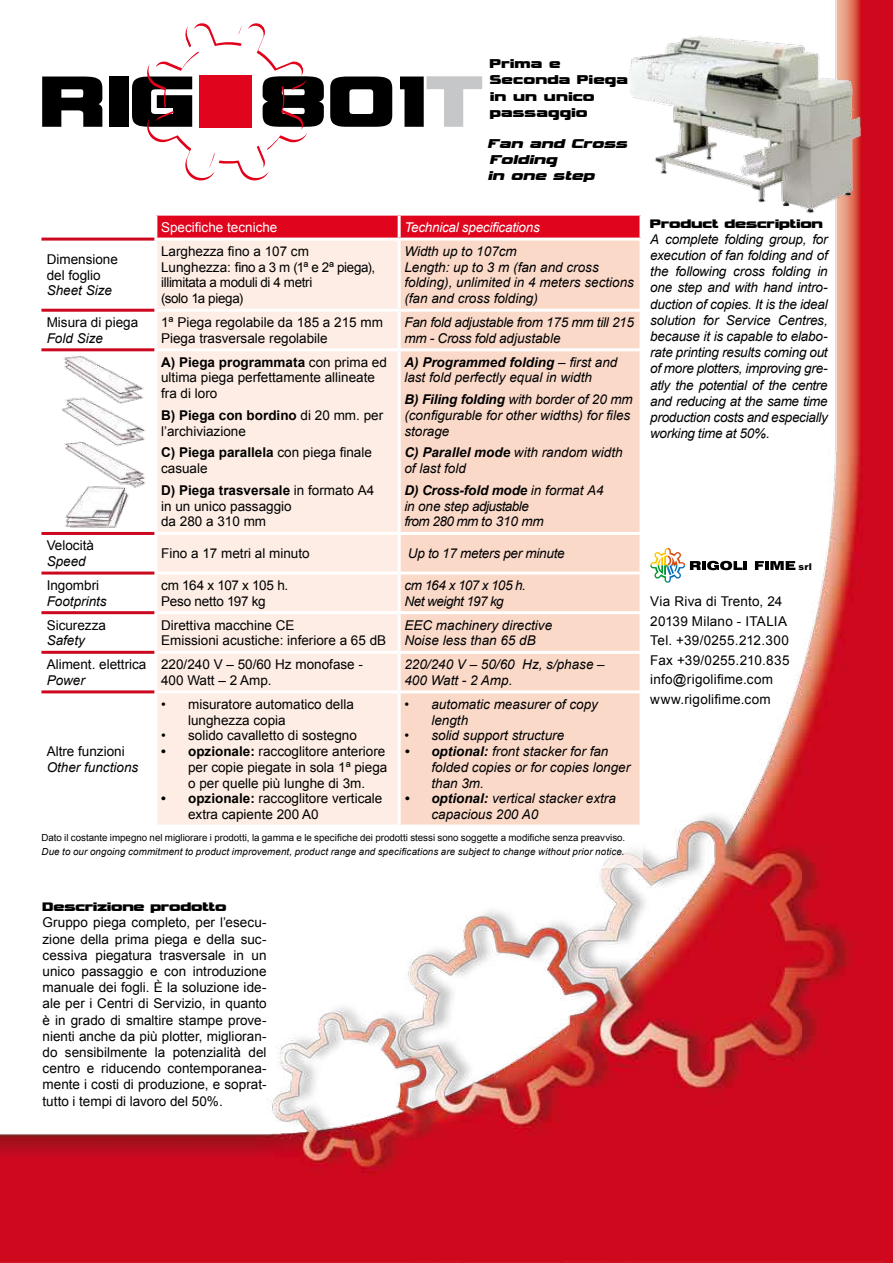
<style>
.page{position:relative;width:893px;height:1263px;background:#fff}
.page>*{position:absolute;margin:0;border:0;box-sizing:border-box;transform-origin:0 0}
.t1{font:101.55px "Vipnagorgialla";color:#000}
.t2{font:17.85px/16px "Vipnagorgialla";letter-spacing:.02em;color:#000}
.t3{font:italic 17.85px/16px "Vipnagorgialla";color:#000}
.t4{font:17.25px "Vipnagorgialla";color:#000}
.t5{font:13.5px/15.8px "Arial";color:#000}
.t6{font:italic 13.5px/15.8px "Arial";color:#000}
.t7{font:13.5px/15.8px "Arial";letter-spacing:-.02em;color:#000}
.t8{font:13.5px/19.5px "Arial";letter-spacing:.02em;color:#000}
.t9{font:italic 13.5px/15.8px "Arial";letter-spacing:-.02em;color:#000}
.t10{font:italic 13.5px/15.8px "Arial";letter-spacing:-.04em;color:#000}
.t11{font:italic 13.5px/15.8px "Arial";letter-spacing:-.035em;color:#000}
.t12{font:italic 13.5px "Arial";letter-spacing:-.02em;color:#fff}
.t13{font:13.5px "Arial";color:#fff}
.t14{font:9.75px "Arial";color:#000}
.t15{font:italic 9.75px "Arial";letter-spacing:.015em;color:#000}
.t16{font:900 9.3px "Arial";color:#000}
.s1{color:#e0041d}
.s2{color:#c6c7c8}
.s3{font-weight:700}
.s4{font-style:inherit}
</style>
<div class="page">
<img style="left:0;top:0;width:893px;height:1263px">
<div style="left:44px;top:190px;width:599px;height:678px;background:#fff"></div>
<div style="left:156px;top:214px;width:243px;height:25px;background:#e0041d"></div>
<div style="left:399px;top:214px;width:242px;height:25px;background:#e0041d"></div>
<div style="left:157px;top:241px;width:241px;height:583px;background:#fdede4"></div>
<div style="left:401px;top:241px;width:238px;height:583px;background:#fad9c9"></div>
<hr style="left:154px;top:213px;width:245px;height:3px;background:#fff">
<hr style="left:154px;top:216px;width:3px;height:22px;background:#fff">
<hr style="left:399px;top:213px;width:243px;height:3px;background:#fff">
<hr style="left:398px;top:216px;width:3px;height:22px;background:#fff">
<hr style="left:639px;top:216px;width:3px;height:22px;background:#fff">
<hr style="left:154px;top:238px;width:245px;height:3px;background:#fff">
<hr style="left:399px;top:238px;width:243px;height:3px;background:#fff">
<hr style="left:154px;top:309px;width:245px;height:3px;background:#fff">
<hr style="left:399px;top:309px;width:243px;height:3px;background:#fff">
<hr style="left:154px;top:348px;width:245px;height:3px;background:#fff">
<hr style="left:399px;top:348px;width:243px;height:3px;background:#fff">
<hr style="left:154px;top:532px;width:245px;height:3px;background:#fff">
<hr style="left:399px;top:532px;width:243px;height:3px;background:#fff">
<hr style="left:154px;top:571px;width:245px;height:3px;background:#fff">
<hr style="left:399px;top:571px;width:243px;height:3px;background:#fff">
<hr style="left:154px;top:611px;width:245px;height:3px;background:#fff">
<hr style="left:399px;top:611px;width:243px;height:3px;background:#fff">
<hr style="left:154px;top:651px;width:245px;height:3px;background:#fff">
<hr style="left:399px;top:651px;width:243px;height:3px;background:#fff">
<hr style="left:154px;top:690px;width:245px;height:3px;background:#fff">
<hr style="left:399px;top:690px;width:243px;height:3px;background:#fff">
<hr style="left:41px;top:238px;width:113px;height:3px;background:#cd071e">
<hr style="left:41px;top:309px;width:113px;height:3px;background:#cd071e">
<hr style="left:41px;top:348px;width:113px;height:3px;background:#cd071e">
<hr style="left:41px;top:532px;width:113px;height:3px;background:#cd071e">
<hr style="left:41px;top:571px;width:113px;height:3px;background:#cd071e">
<hr style="left:41px;top:611px;width:113px;height:3px;background:#cd071e">
<hr style="left:41px;top:651px;width:113px;height:3px;background:#cd071e">
<hr style="left:41px;top:690px;width:113px;height:3px;background:#cd071e">
<svg style="left:145px;top:22px;width:162px;height:161px"></svg>
<svg style="left:650px;top:548px;width:97px;height:35px"></svg>
<svg style="left:755px;top:561px;width:40px;height:9px"></svg>
<img style="left:61px;top:356px;width:85px;height:172px">
<img style="left:615px;top:12px;width:263px;height:205px">
<h2 class="t2" style="left:490px;top:57px;width:140px">Prima e<br>Seconda Piega in un unico passaggio</h2>
<h2 class="t3" style="left:487px;top:136px;width:145px">Fan and Cross<br>Folding<br>in one step</h2>
<h1 class="t1" style="left:39px;top:57px;width:445px">RIG<span class="s1">■</span>801<span class="s2">T</span></h1>
<p class="t5" style="left:47px;top:251px;width:73px">Dimensione del foglio</p>
<p class="t6" style="left:47px;top:283px;width:67px">Sheet Size</p>
<p class="t5" style="left:47px;top:314px;width:93px">Misura di piega</p>
<p class="t6" style="left:47px;top:330px;width:58px">Fold Size</p>
<p class="t5" style="left:47px;top:538px;width:49px">Velocità</p>
<p class="t6" style="left:47px;top:553px;width:41px">Speed</p>
<p class="t5" style="left:47px;top:577px;width:54px">Ingombri</p>
<p class="t6" style="left:47px;top:593px;width:62px">Footprints</p>
<p class="t5" style="left:47px;top:617px;width:61px">Sicurezza</p>
<p class="t6" style="left:47px;top:633px;width:40px">Safety</p>
<p class="t5" style="left:47px;top:657px;width:101px">Aliment. elettrica</p>
<p class="t6" style="left:47px;top:672px;width:40px">Power</p>
<p class="t13" style="left:161px;top:220px;width:118px">Specifiche tecniche</p>
<p class="t12" style="left:404px;top:220px;width:137px">Technical specifications</p>
<p class="t7" style="left:161px;top:243px;width:216px">Larghezza fino a 107 cm<br>Lunghezza: fino a 3 m (1ª e 2ª piega), illimitata a moduli di 4 metri<br>(solo 1a piega)</p>
<p class="t6" style="left:404px;top:243px;width:231px">Width up to 107cm<br>Length: up to 3 m (fan and cross folding), unlimited in 4 meters sections (fan and cross folding)</p>
<p class="t5" style="left:161px;top:314px;width:223px">1ª Piega regolabile da 185 a 215 mm<br>Piega trasversale regolabile</p>
<p class="t9" style="left:404px;top:314px;width:231px">Fan fold adjustable from 175 mm till 215 mm - Cross fold adjustable</p>
<p class="t5" style="left:161px;top:354px;width:227px"><span class="s3">A) Piega programmata</span> con prima ed ultima piega perfettamente allineate fra di loro</p>
<p class="t5" style="left:161px;top:407px;width:224px"><span class="s3">B) Piega con bordino</span> di 20 mm. per l’archiviazione</p>
<p class="t5" style="left:161px;top:445px;width:212px"><span class="s3">C) Piega parallela</span> con piega finale casuale</p>
<p class="t5" style="left:161px;top:482px;width:215px"><span class="s3">D) Piega trasversale</span> <span class="s4">in formato A4 </span>in un unico passaggio<br>da 280 a 310 mm</p>
<p class="t6" style="left:404px;top:354px;width:215px"><span class="s3">A) Programmed folding</span> – first and last fold perfectly equal in width</p>
<p class="t6" style="left:404px;top:392px;width:230px"><span class="s3">B) Filing folding</span> with border of 20 mm (configurable for other widths) for files storage</p>
<p class="t6" style="left:404px;top:445px;width:220px"><span class="s3">C) Parallel mode</span> with random width of last fold</p>
<p class="t10" style="left:404px;top:482px;width:201px"><span class="s3">D) Cross-fold mode</span> <span class="s4">in format A4 </span>in one step adjustable<br>from 280 mm to 310 mm</p>
<p class="t5" style="left:161px;top:546px;width:150px">Fino a 17 metri al minuto</p>
<p class="t9" style="left:408px;top:546px;width:158px">Up to 17 meters per minute</p>
<p class="t7" style="left:161px;top:577px;width:129px">cm 164 x 107 x 105 h.<br>Peso netto 197 kg</p>
<p class="t11" style="left:404px;top:577px;width:123px">cm 164 x 107 x 105 h.<br>Net weight 197 kg</p>
<p class="t5" style="left:161px;top:617px;width:227px">Direttiva macchine CE<br>Emissioni acustiche: inferiore a 65 dB</p>
<p class="t6" style="left:404px;top:617px;width:149px">EEC machinery directive<br>Noise less than 65 dB</p>
<p class="t5" style="left:161px;top:657px;width:203px">220/240 V – 50/60 Hz monofase -<br>400 Watt – 2 Amp.</p>
<p class="t6" style="left:404px;top:657px;width:202px">220/240 V – 50/60 Hz, s/phase –<br>400 Watt - 2 Amp.</p>
<p class="t6" style="left:431px;top:696px;width:168px;text-indent:-27px">• automatic measurer of copy length</p>
<p class="t6" style="left:404px;top:728px;width:161px">• solid support structure</p>
<p class="t6" style="left:431px;top:743px;width:200px;text-indent:-27px"><span class="s3">• optional:</span> front stacker for fan folded copies or for copies longer than 3m.</p>
<p class="t6" style="left:431px;top:791px;width:186px;text-indent:-27px"><span class="s3">• optional:</span> vertical stacker extra capacious 200 A0</p>
<p class="t14" style="left:41px;top:832px;width:585px">Dato il costante impegno nel migliorare i prodotti, la gamma e le specifiche dei prodotti stessi sono soggette a modifiche senza preavviso.</p>
<p class="t15" style="left:41px;top:846px;width:585px">Due to our ongoing commitment to product improvement, product range and specifications are subject to change without prior notice.</p>
<p class="t5" style="left:188px;top:696px;width:167px;text-indent:-27px">• misuratore automatico della lunghezza copia</p>
<p class="t5" style="left:161px;top:728px;width:197px">• solido cavalletto di sostegno</p>
<p class="t5" style="left:188px;top:743px;width:201px;text-indent:-27px"><span class="s3">• opzionale:</span> raccoglitore anteriore per copie piegate in sola 1ª piega o per quelle più lunghe di 3m.</p>
<p class="t5" style="left:188px;top:791px;width:196px;text-indent:-27px"><span class="s3">• opzionale:</span> raccoglitore verticale extra capiente 200 A0</p>
<p class="t5" style="left:47px;top:743px;width:80px">Altre funzioni</p>
<p class="t6" style="left:47px;top:759px;width:93px">Other functions</p>
<p class="t4" style="left:650px;top:216px;width:174px">Product description</p>
<p class="t6" style="left:650px;top:231px;width:179px;line-height:16.2px;text-align:justify">A complete folding group, for execution of fan folding and of the following cross folding in one step and with hand intro&shy;duction of copies. It is the ideal solution for Service Centres, because it is capable to elabo&shy;rate printing results coming out of more plotters, improving gre&shy;atly the potential of the centre and reducing at the same time production costs and especially working time at 50%.</p>
<p class="t16" style="left:798px;top:562px;width:15px">srl</p>
<p class="t8" style="left:650px;top:592px;width:141px">Via Riva di Trento, 24<br>20139 Milano - ITALIA<br>Tel. +39/0255.212.300<br>Fax +39/0255.210.835 info@rigolifime.com www.rigolifime.com</p>
<p class="t4" style="left:43px;top:899px;width:185px">Descrizione prodotto</p>
<p class="t5" style="left:43px;top:914px;width:226px;line-height:16.2px;text-align:justify">Gruppo piega completo, per l’esecu&shy;zione della prima piega e della suc&shy;cessiva piegatura trasversale in un unico passaggio e con introduzione manuale dei fogli. È la soluzione ide&shy;ale per i Centri di Servizio, in quanto è in grado di smaltire stampe prove&shy;nienti anche da più plotter, miglioran&shy;do sensibilmente la potenzialità del centro e riducendo contemporanea&shy;mente i costi di produzione, e soprat&shy;tutto i tempi di lavoro del 50%.</p>
</div>
